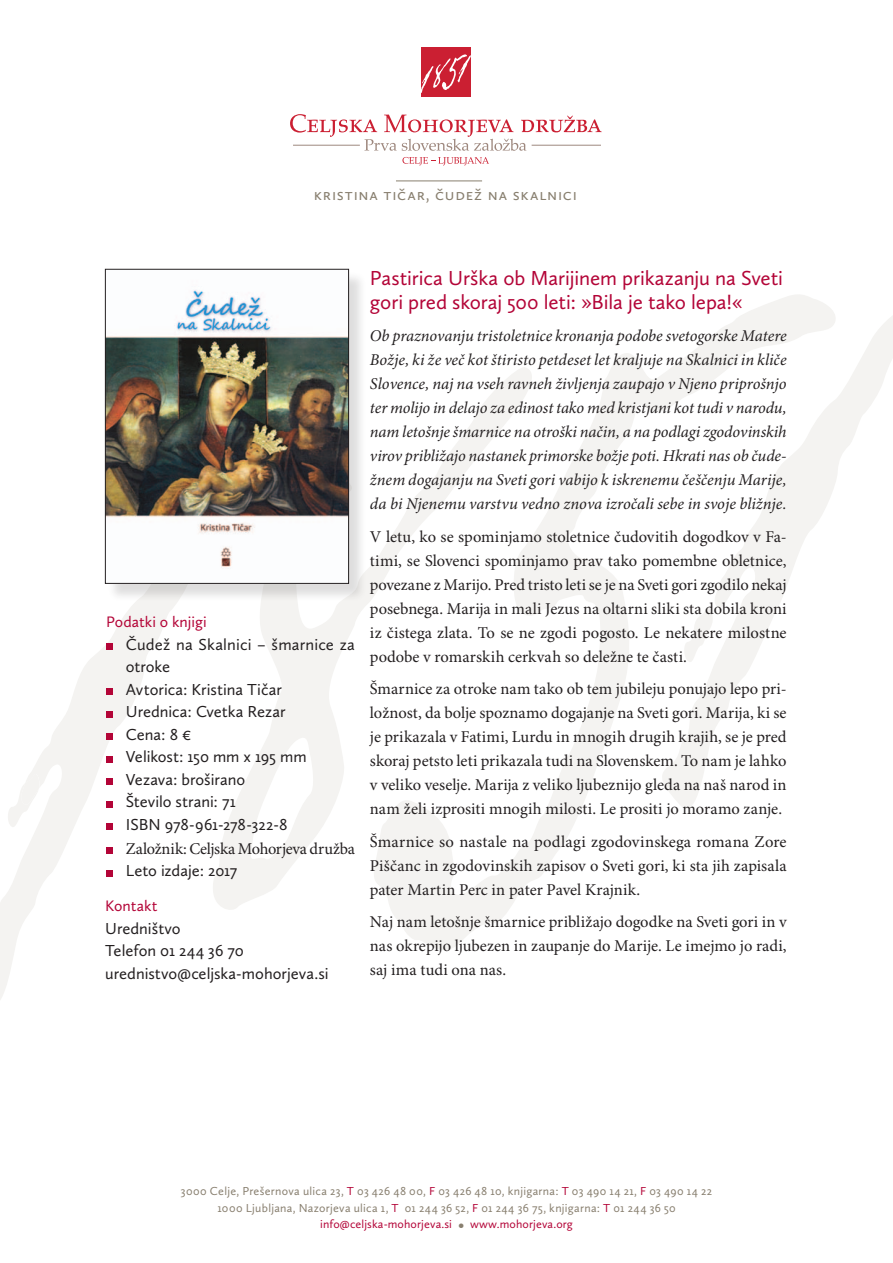
<style>
.page{position:relative;width:893px;height:1263px;background:#fff}
.page>*{position:absolute;margin:0;border:0;box-sizing:border-box;transform-origin:0 0}
.besedilo{font:21px/24px "Calluna Sans";letter-spacing:-.005em;color:#b30437}
.besedilo-2{font:16.5px/24px "Minion Pro";color:#231f20;text-align:justify}
.besedilo-3{font:italic 16.5px/24px "Minion Pro";color:#231f20;text-align:justify}
.podatki_o_knjigi{font:16.5px/22.5px "Calluna Sans";color:#231f20}
.podatki_o_knjigi-2{font:16.5px "Minion Pro";letter-spacing:-.015em;color:#231f20}
.besedilo-4{font:16.5px "Calluna Sans";letter-spacing:.045em;color:#887f6f}
.podatki_o_knjigi-3{font:15.75px "Calluna Sans";color:#b30437}
.besedilo-5{font:12px "Calluna Sans";letter-spacing:.025em;color:#887f6f}
.t1{font:12px "Calluna Sans";letter-spacing:.01em;color:#b30437}
.s1{color:#b30437}
.s2{font-size:16.5px;color:#887f6f}
</style>
<div class="page">
<svg style="left:219px;top:568px;width:150px;height:342px"></svg>
<svg style="left:369px;top:295px;width:461px;height:655px"></svg>
<svg style="left:0;top:505px;width:219px;height:495px"></svg>
<svg style="left:6px;top:770px;width:34px;height:61px"></svg>
<svg style="left:655px;top:308px;width:238px;height:515px"></svg>
<div style="left:106px;top:643px;width:7px;height:7px;background:#b30437"></div>
<div style="left:106px;top:688px;width:7px;height:7px;background:#b30437"></div>
<div style="left:106px;top:711px;width:7px;height:6px;background:#b30437"></div>
<div style="left:106px;top:733px;width:7px;height:7px;background:#b30437"></div>
<div style="left:106px;top:756px;width:7px;height:6px;background:#b30437"></div>
<div style="left:106px;top:778px;width:7px;height:7px;background:#b30437"></div>
<div style="left:106px;top:801px;width:7px;height:6px;background:#b30437"></div>
<div style="left:106px;top:823px;width:7px;height:7px;background:#b30437"></div>
<div style="left:106px;top:847px;width:7px;height:7px;background:#b30437"></div>
<div style="left:106px;top:870px;width:7px;height:6px;background:#b30437"></div>
<div style="left:421px;top:47px;width:50px;height:50px;background:#cb1f32"></div>
<svg style="left:421px;top:54px;width:50px;height:39px"></svg>
<svg style="left:290px;top:114px;width:312px;height:37px"></svg>
<hr style="left:293px;top:145px;width:67px;height:1px;background:#9e887e">
<hr style="left:532px;top:145px;width:69px;height:1px;background:#9e887e">
<svg style="left:402px;top:157px;width:87px;height:8px"></svg>
<hr style="left:396px;top:181px;width:86px;height:1px;background:#887f6f">
<div style="left:107px;top:271px;width:260px;height:331px;background:#231f20;opacity:.15"></div>
<img style="left:107px;top:271px;width:240px;height:311px">
<div style="left:105px;top:269px;width:244px;height:315px;border:1px solid #231f20"></div>
<p class="besedilo-4" style="left:314px;top:184px;width:264px">kristina tičar, čudež na skalnici</p>
<p class="podatki_o_knjigi-3" style="left:106px;top:612px;width:102px">Podatki o knjigi</p>
<p class="podatki_o_knjigi" style="left:126px;top:633px;width:231px">Čudež na Skalnici – šmarnice za otroke</p>
<p class="podatki_o_knjigi" style="left:126px;top:678px;width:158px">Avtorica: Kristina Tičar</p>
<p class="podatki_o_knjigi" style="left:126px;top:700px;width:161px">Urednica: Cvetka Rezar</p>
<p class="podatki_o_knjigi" style="left:126px;top:723px;width:67px">Cena: 8 €</p>
<p class="podatki_o_knjigi" style="left:126px;top:745px;width:182px">Velikost: 150 mm x 195 mm</p>
<p class="podatki_o_knjigi" style="left:126px;top:768px;width:121px">Vezava: broširano</p>
<p class="podatki_o_knjigi" style="left:126px;top:790px;width:111px">Število strani: 71</p>
<p class="podatki_o_knjigi" style="left:126px;top:813px;width:163px">ISBN 978-961-278-322-8</p>
<p class="podatki_o_knjigi-2" style="left:126px;top:839px;width:231px">Založnik: Celjska Mohorjeva družba</p>
<p class="podatki_o_knjigi" style="left:126px;top:859px;width:113px">Leto izdaje: 2017</p>
<p class="podatki_o_knjigi-3" style="left:105px;top:896px;width:54px">Kontakt</p>
<p class="podatki_o_knjigi" style="left:105px;top:917px;width:77px">Uredništvo</p>
<p class="podatki_o_knjigi" style="left:105px;top:939px;width:140px">Telefon 01 244 36 70</p>
<p class="podatki_o_knjigi" style="left:105px;top:962px;width:225px">urednistvo@celjska-mohorjeva.si</p>
<p class="besedilo" style="left:370px;top:266px;width:415px">Pastirica Urška ob Marijinem prikazanju na Sveti gori pred skoraj 500 leti: »Bila je tako lepa!«</p>
<p class="besedilo-3" style="left:370px;top:325px;width:418px">Ob praznovanju tristoletnice kronanja podobe svetogorske Matere Božje, ki že več kot štiristo petdeset let kraljuje na Skalnici in kliče Slovence, naj na vseh ravneh življenja zaupajo v Njeno priprošnjo ter molijo in delajo za edinost tako med kristjani kot tudi v narodu, nam letošnje šmarnice na otroški način, a na podlagi zgodovinskih virov približajo nastanek primorske božje poti. Hkrati nas ob čude&shy;žnem dogajanju na Sveti gori vabijo k iskrenemu češčenju Marije, da bi Njenemu varstvu vedno znova izročali sebe in svoje bližnje.</p>
<p class="besedilo-2" style="left:370px;top:525px;width:418px">V letu, ko se spominjamo stoletnice čudovitih dogodkov v Fa&shy;timi, se Slovenci spominjamo prav tako pomembne obletnice, povezane z Marijo. Pred tristo leti se je na Sveti gori zgodilo nekaj posebnega. Marija in mali Jezus na oltarni sliki sta dobila kroni iz čistega zlata. To se ne zgodi pogosto. Le nekatere milostne podobe v romarskih cerkvah so deležne te časti.</p>
<p class="besedilo-2" style="left:370px;top:678px;width:418px">Šmarnice za otroke nam tako ob tem jubileju ponujajo lepo pri&shy;ložnost, da bolje spoznamo dogajanje na Sveti gori. Marija, ki se je prikazala v Fatimi, Lurdu in mnogih drugih krajih, se je pred skoraj petsto leti prikazala tudi na Slovenskem. To nam je lahko v veliko veselje. Marija z veliko ljubeznijo gleda na naš narod in nam želi izprositi mnogih milosti. Le prositi jo moramo zanje.</p>
<p class="besedilo-2" style="left:370px;top:830px;width:418px">Šmarnice so nastale na podlagi zgodovinskega romana Zore Piščanc in zgodovinskih zapisov o Sveti gori, ki sta jih zapisala pater Martin Perc in pater Pavel Krajnik.</p>
<p class="besedilo-2" style="left:370px;top:911px;width:418px">Naj nam letošnje šmarnice približajo dogodke na Sveti gori in v nas okrepijo ljubezen in zaupanje do Marije. Le imejmo jo radi, saj ima tudi ona nas.</p>
<p class="besedilo-5" style="left:181px;top:1184px;width:533px">3000 Celje, Prešernova ulica 23, <span class="s1">T</span> 03 426 48 00, <span class="s1">F</span> 03 426 48 10, knjigarna: <span class="s1">T</span> 03 490 14 21, <span class="s1">F</span> 03 490 14 22</p>
<p class="besedilo-5" style="left:217px;top:1201px;width:460px">1000 Ljubljana, Nazorjeva ulica 1, <span class="s1">T</span> 01 244 36 52, <span class="s1">F</span> 01 244 36 75, knjigarna: <span class="s1">T</span> 01 244 36 50</p>
<p class="t1" style="left:320px;top:1217px;width:254px">info@celjska-mohorjeva.si <span class="s2">•</span> www.mohorjeva.org</p>
</div>
